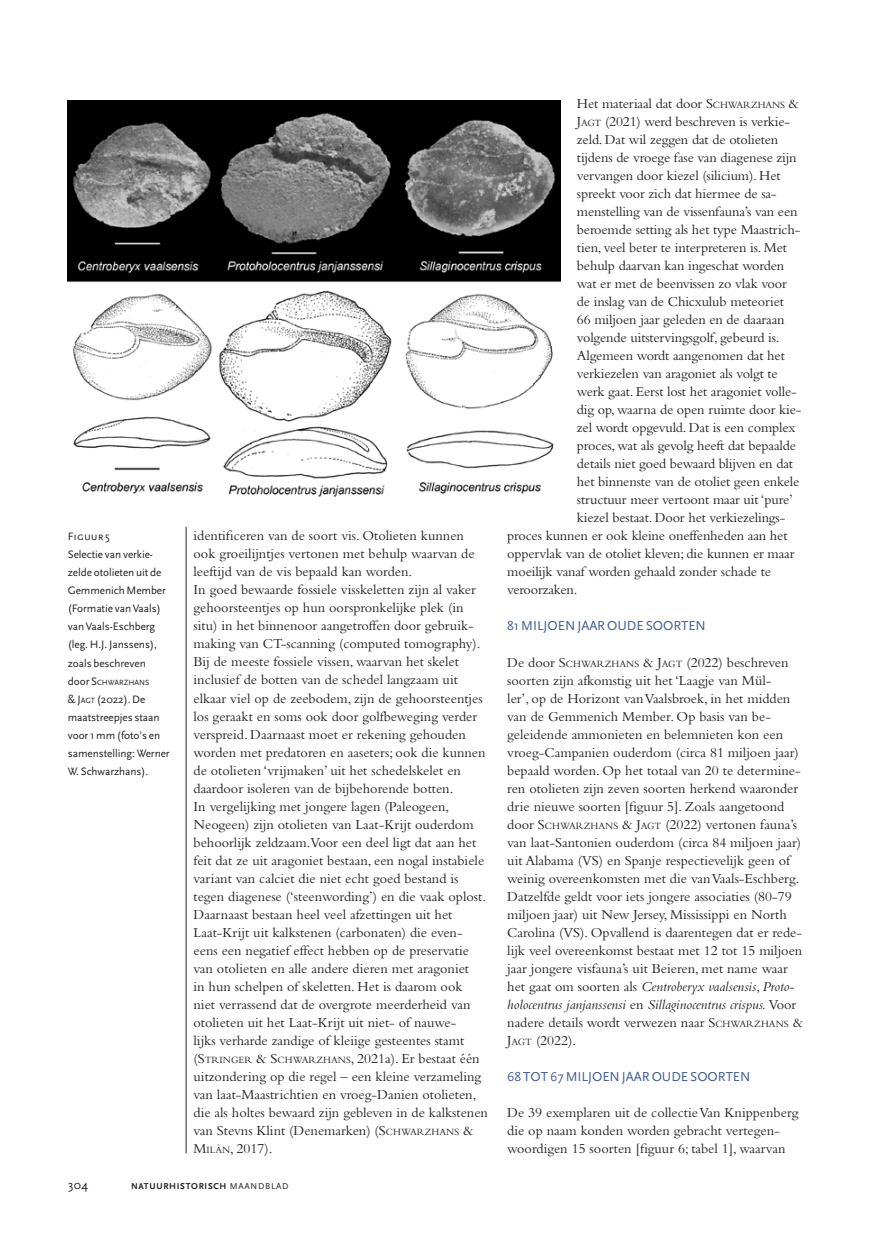
<style>
.page{position:relative;width:872px;height:1234px;background:#fff}
.page>*{position:absolute;margin:0;border:0;box-sizing:border-box;transform-origin:0 0}
.t1{font:14.25px/18px "Bembo";color:#231f20}
.t2{font:13.5px "Scala Sans";letter-spacing:-.005em;color:#405b90}
.t3{font:12.75px "Scala Sans";color:#231f20}
.t4{font:11.25px/18px "Scala Sans";letter-spacing:-.005em;color:#231f20}
.t5{font:11.25px "Scala Sans Caps";letter-spacing:-.005em;color:#231f20}
.t6{font:700 8.85px "Scala Sans";letter-spacing:.08em;color:#231f20}
.t7{font:7.8px "Scala Sans";letter-spacing:-.005em;color:#231f20}
.s1{font-size:11.25px}
.s2{font-style:inherit}
.s3{font-size:7.8px}
.s4{font-size:10.05px}
.s5{font-weight:400}
.s6{font-style:italic}
</style>
<div class="page">
<hr style="left:186px;top:527px;width:1px;height:625px;background:#231f20">
<img style="left:67px;top:100px;width:493px;height:397px">
<p class="t5" style="left:68px;top:530px;width:44px">Figuur 5</p>
<p class="t4" style="left:68px;top:546px;width:100px">Selectie van verkie&shy;zelde otolieten uit de<br>Gemmenich Member (Formatie van Vaals) van Vaals-Eschberg (leg. H.J. Janssens), zoals beschreven</p>
<p class="t7" style="left:68px;top:677px;width:82px"><span class="s1">door</span> <span class="s1">S</span>CHWARZHANS</p>
<p class="t4" style="left:68px;top:690px;width:103px"><span class="s2">&amp; J</span> <span class="s3">AGT</span> (2022). De maatstreepjes staan voor 1 mm (foto’s en samenstelling: Werner<br>W. Schwarzhans).</p>
<p class="t1" style="left:193px;top:526px;width:296px">identificeren van de soort vis. Otolieten kunnen ook groeilijntjes vertonen met behulp waarvan de leeftijd van de vis bepaald kan worden.<br>In goed bewaarde fossiele visskeletten zijn al vaker gehoorsteentjes op hun oorspronkelijke plek (in situ) in het binnenoor aangetroffen door gebruik&shy;making van CT-scanning (computed tomography).<br>Bij de meeste fossiele vissen, waarvan het skelet inclusief de botten van de schedel langzaam uit elkaar viel op de zeebodem, zijn de gehoorsteentjes los geraakt en soms ook door golfbeweging verder verspreid. Daarnaast moet er rekening gehouden worden met predatoren en aaseters; ook die kunnen de otolieten ‘vrijmaken’ uit het schedelskelet en daardoor isoleren van de bijbehorende botten.<br>In vergelijking met jongere lagen (Paleogeen, Neogeen) zijn otolieten van Laat-Krijt ouderdom behoorlijk zeldzaam.Voor een deel ligt dat aan het feit dat ze uit aragoniet bestaan, een nogal instabiele variant van calciet die niet echt goed bestand is tegen diagenese (‘steenwording’) en die vaak oplost.<br>Daarnaast bestaan heel veel afzettingen uit het Laat-Krijt uit kalkstenen (carbonaten) die even&shy;eens een negatief effect hebben op de preservatie van otolieten en alle andere dieren met aragoniet<br>in hun schelpen of skeletten. Het is daarom ook<br>niet verrassend dat de overgrote meerderheid van otolieten uit het Laat-Krijt uit niet- of nauwe-<br>lijks verharde zandige of kleiige gesteentes stamt (<span class="s2">S</span><span class="s4">TRINGER</span> <span class="s2">&amp; S</span><span class="s4">CHWARZHANS</span>, 2021a). Er bestaat één uitzondering op die regel – een kleine verzameling van laat-Maastrichtien en vroeg-Danien otolieten, die als holtes bewaard zijn gebleven in de kalkstenen van Stevns Klint (Denemarken) (<span class="s2">S</span><span class="s4">CHWARZHANS</span> <span class="s2">&amp; M</span><span class="s4">ILÀN</span>, 2017).</p>
<p class="t3" style="left:68px;top:1177px;width:22px">304</p>
<p class="t6" style="left:131px;top:1180px;width:159px">NATUURHISTORISCH <span class="s5">MAANDBLAD</span></p>
<p class="t1" style="left:577px;top:94px;width:223px">Het materiaal dat door <span class="s2">S</span><span class="s4">CHWARZHANS</span> <span class="s2">&amp;</span></p>
<p class="t1" style="left:577px;top:112px;width:215px"><span class="s2">J</span><span class="s4">AGT</span> (2021) werd beschreven is verkie-</p>
<p class="t1" style="left:577px;top:130px;width:203px">zeld. Dat wil zeggen dat de otolieten</p>
<p class="t1" style="left:577px;top:148px;width:221px">tijdens de vroege fase van diagenese zijn</p>
<p class="t1" style="left:577px;top:166px;width:205px">vervangen door kiezel (silicium). Het</p>
<p class="t1" style="left:577px;top:184px;width:201px">spreekt voor zich dat hiermee de sa-</p>
<p class="t1" style="left:577px;top:202px;width:222px">menstelling van de vissenfauna’s van een</p>
<p class="t1" style="left:577px;top:220px;width:225px">beroemde setting als het type Maastrich-</p>
<p class="t1" style="left:577px;top:238px;width:211px">tien, veel beter te interpreteren is. Met</p>
<p class="t1" style="left:577px;top:256px;width:209px">behulp daarvan kan ingeschat worden</p>
<p class="t1" style="left:577px;top:274px;width:211px">wat er met de beenvissen zo vlak voor</p>
<p class="t1" style="left:577px;top:292px;width:209px">de inslag van de Chicxulub meteoriet</p>
<p class="t1" style="left:577px;top:310px;width:209px">66 miljoen jaar geleden en de daaraan</p>
<p class="t1" style="left:577px;top:328px;width:204px">volgende uitstervingsgolf, gebeurd is.</p>
<p class="t1" style="left:577px;top:346px;width:209px">Algemeen wordt aangenomen dat het</p>
<p class="t1" style="left:577px;top:364px;width:202px">verkiezelen van aragoniet als volgt te</p>
<p class="t1" style="left:577px;top:382px;width:221px">werk gaat. Eerst lost het aragoniet volle-</p>
<p class="t1" style="left:577px;top:400px;width:226px">dig op, waarna de open ruimte door kie-</p>
<p class="t1" style="left:577px;top:418px;width:220px">zel wordt opgevuld. Dat is een complex</p>
<p class="t1" style="left:577px;top:436px;width:220px">proces, wat als gevolg heeft dat bepaalde</p>
<p class="t1" style="left:577px;top:454px;width:218px">details niet goed bewaard blijven en dat</p>
<p class="t1" style="left:577px;top:472px;width:224px">het binnenste van de otoliet geen enkele</p>
<p class="t1" style="left:577px;top:490px;width:217px">structuur meer vertoont maar uit ‘pure’</p>
<p class="t1" style="left:577px;top:508px;width:210px">kiezel bestaat. Door het verkiezelings-</p>
<p class="t1" style="left:507px;top:526px;width:282px">proces kunnen er ook kleine oneffenheden aan het</p>
<p class="t1" style="left:507px;top:544px;width:289px">oppervlak van de otoliet kleven; die kunnen er maar</p>
<p class="t1" style="left:507px;top:562px;width:265px">moeilijk vanaf worden gehaald zonder schade te</p>
<p class="t1" style="left:507px;top:580px;width:72px">veroorzaken.</p>
<p class="t2" style="left:507px;top:618px;width:200px">81 MILJOEN JAAR OUDE SOORTEN</p>
<p class="t1" style="left:507px;top:652px;width:297px">De door <span class="s2">S</span><span class="s4">CHWARZHANS</span> <span class="s2">&amp; J</span><span class="s4">AGT</span> (2022) beschreven soorten zijn afkomstig uit het ‘Laagje van Mül-<br>ler’, op de Horizont van Vaalsbroek, in het midden van de Gemmenich Member. Op basis van be&shy;geleidende ammonieten en belemnieten kon een vroeg-Campanien ouderdom (circa 81 miljoen jaar) bepaald worden. Op het totaal van 20 te determine&shy;ren otolieten zijn zeven soorten herkend waaronder drie nieuwe soorten [figuur 5]. Zoals aangetoond door <span class="s2">S</span><span class="s4">CHWARZHANS</span> <span class="s2">&amp; J</span><span class="s4">AGT</span> (2022) vertonen fauna’s van laat-Santonien ouderdom (circa 84 miljoen jaar) uit Alabama (VS) en Spanje respectievelijk geen of weinig overeenkomsten met die van Vaals-Eschberg.<br>Datzelfde geldt voor iets jongere associaties (80-79 miljoen jaar) uit New Jersey, Mississippi en North Carolina (VS). Opvallend is daarentegen dat er rede&shy;lijk veel overeenkomst bestaat met 12 tot 15 miljoen jaar jongere visfauna’s uit Beieren, met name waar het gaat om soorten als <span class="s6">Centroberyx vaalsensis</span>, <span class="s6">Proto&shy;holocentrus janjanssensi</span> en <span class="s6">Sillaginocentrus crispus.</span> Voor nadere details wordt verwezen naar <span class="s2">S</span><span class="s4">CHWARZHANS</span> <span class="s2">&amp; J</span><span class="s4">AGT</span> (2022).</p>
<p class="t2" style="left:507px;top:1068px;width:245px">68 TOT 67 MILJOEN JAAR OUDE SOORTEN</p>
<p class="t1" style="left:507px;top:1102px;width:293px">De 39 exemplaren uit de collectie Van Knippenberg die op naam konden worden gebracht vertegen&shy;woordigen 15 soorten [figuur 6; tabel 1], waarvan</p>
</div>
